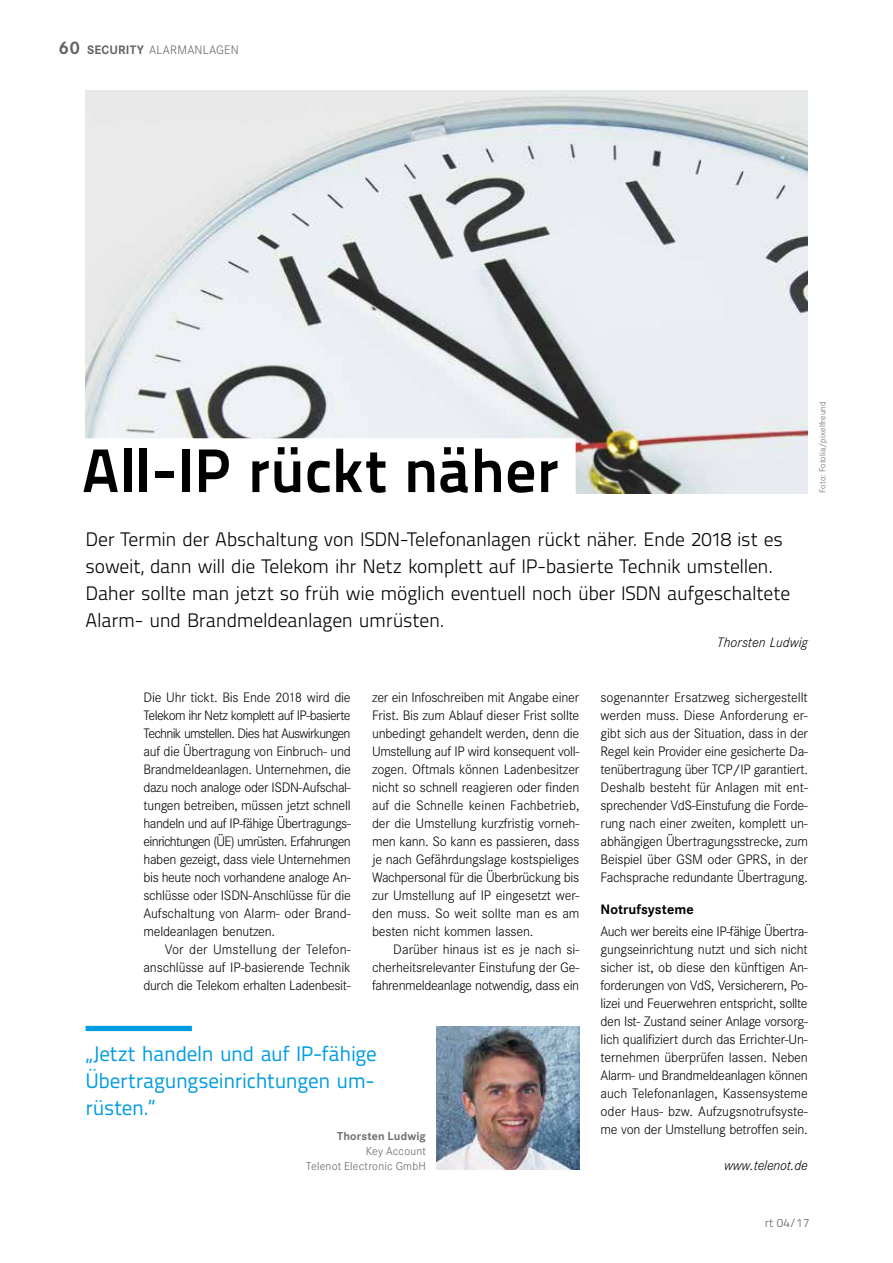
<style>
.page{position:relative;width:893px;height:1263px;background:#fff}
.page>*{position:absolute;margin:0;border:0;box-sizing:border-box;transform-origin:0 0}
.t1{font:61.5px "Titillium Text 25 L 800 wt";letter-spacing:.005em;color:#000}
.t2{font:21px/27px "Titillium Text 25 L 400 wt";letter-spacing:-.015em;color:#009ce1;text-align:justify}
.t3{font:19.5px/27px "Titillium Text 25 L 250 wt";letter-spacing:-.015em;color:#000}
.t4{font:300 14.25px/18px "Corporate S";letter-spacing:-.015em;color:#000;text-align:justify}
.t5{font:italic 300 14.25px "Corporate S";letter-spacing:-.01em;color:#000}
.t6{font:700 14.25px "Corporate S";color:#000}
.t7{font:300 12.75px "Corporate S";letter-spacing:.085em;color:#636362}
.t8{font:300 12px/15px "Corporate S";letter-spacing:.015em;color:#636362;text-align:right}
.t9{font:700 12px "Corporate S";letter-spacing:.01em;color:#6f6f6e}
.t10{font:12px "Titillium Text 25 L 250 wt";color:#636362}
.t11{font:300 9px "Corporate S";letter-spacing:.025em;color:#636362}
.s1{font-weight:700;font-size:18.75px}
.s2{font-weight:700}
</style>
<div class="page">
<img style="left:85px;top:90px;width:723px;height:403px">
<div style="left:6px;top:438px;width:570px;height:67px;background:#fff"></div>
<img style="left:437px;top:1027px;width:143px;height:143px">
<div style="left:86px;top:1026px;width:106px;height:5px;background:#009ce1"></div>
<p class="t7" style="left:58px;top:42px;width:182px"><span class="s1">60</span> <span class="s2">SECURITY</span> Alarmanlagen</p>
<h1 class="t1" style="left:82px;top:423px;width:478px">All-IP rückt näher</h1>
<p class="t11" style="left:817px;top:493px;width:93px;rotate:-90deg">Foto: Fotolia/pixelfreund</p>
<p class="t3" style="left:86px;top:524px;width:706px">Der Termin der Abschaltung von ISDN-Telefonanlagen rückt näher. Ende 2018 ist es soweit, dann will die Telekom ihr Netz komplett auf IP-basierte Technik umstellen.<br>Daher sollte man jetzt so früh wie möglich eventuell noch über ISDN aufgeschaltete Alarm- und Brandmeldeanlagen umrüsten.</p>
<p class="t5" style="left:717px;top:634px;width:92px">Thorsten Ludwig</p>
<p class="t4" style="left:143px;top:688px;width:209px">Die Uhr tickt. Bis Ende 2018 wird die Telekom ihr Netz komplett auf IP-basierte Technik umstellen. Dies hat Auswirkungen auf die Übertragung von Einbruch- und Brandmeldeanlagen. Unternehmen, die dazu noch analoge oder ISDN-Aufschal&shy;tungen betreiben, müssen jetzt schnell handeln und auf IP-fähige Übertragungs&shy;einrichtungen (ÜE) umrüsten. Erfahrungen haben gezeigt, dass viele Unternehmen bis heute noch vorhandene analoge An&shy;schlüsse oder ISDN-Anschlüsse für die Aufschaltung von Alarm- oder Brand&shy;meldeanlagen benutzen.</p>
<p class="t4" style="left:143px;top:940px;width:209px;text-indent:21px">Vor der Umstellung der Telefon&shy;anschlüsse auf IP-basierende Technik durch die Telekom erhalten Ladenbesit-</p>
<p class="t4" style="left:372px;top:688px;width:209px">zer ein Infoschreiben mit Angabe einer Frist. Bis zum Ablauf dieser Frist sollte unbedingt gehandelt werden, denn die Umstellung auf IP wird konsequent voll&shy;zogen. Oftmals können Ladenbesitzer nicht so schnell reagieren oder finden auf die Schnelle keinen Fachbetrieb, der die Umstellung kurzfristig vorneh&shy;men kann. So kann es passieren, dass je nach Gefährdungslage kostspieliges Wachpersonal für die Überbrückung bis zur Umstellung auf IP eingesetzt wer&shy;den muss. So weit sollte man es am besten nicht kommen lassen.</p>
<p class="t4" style="left:372px;top:940px;width:209px;text-indent:21px">Darüber hinaus ist es je nach si&shy;cherheitsrelevanter Einstufung der Ge&shy;fahrenmeldeanlage notwendig, dass ein</p>
<h2 class="t2" style="left:86px;top:1039px;width:293px">„Jetzt handeln und auf IP-fähige Übertragungseinrichtungen um&shy;rüsten.”</h2>
<p class="t9" style="left:337px;top:1129px;width:90px">Thorsten Ludwig</p>
<p class="t8" style="left:306px;top:1144px;width:121px">Key Account<br>Telenot Electronic GmbH</p>
<p class="t4" style="left:601px;top:688px;width:209px">sogenannter Ersatzweg sichergestellt werden muss. Diese Anforderung er&shy;gibt sich aus der Situation, dass in der Regel kein Provider eine gesicherte Da&shy;tenübertragung über TCP/IP garantiert.<br>Deshalb besteht für Anlagen mit ent&shy;sprechender VdS-Einstufung die Forde&shy;rung nach einer zweiten, komplett un&shy;abhängigen Übertragungsstrecke, zum Beispiel über GSM oder GPRS, in der Fachsprache redundante Übertragung.</p>
<p class="t6" style="left:601px;top:901px;width:95px">Notrufsysteme</p>
<p class="t4" style="left:601px;top:922px;width:209px">Auch wer bereits eine IP-fähige Übertra&shy;gungseinrichtung nutzt und sich nicht sicher ist, ob diese den künftigen An&shy;forderungen von VdS, Versicherern, Po&shy;lizei und Feuerwehren entspricht, sollte den Ist- Zustand seiner Anlage vorsorg&shy;lich qualifiziert durch das Errichter-Un&shy;ternehmen überprüfen lassen. Neben Alarm- und Brandmeldeanlagen können auch Telefonanlagen, Kassensysteme oder Haus- bzw. Aufzugsnotrufsyste&shy;me von der Umstellung betroffen sein.</p>
<p class="t5" style="left:724px;top:1157px;width:85px">www.telenot.de</p>
<p class="t10" style="left:765px;top:1214px;width:46px">rt 04/17</p>
</div>
